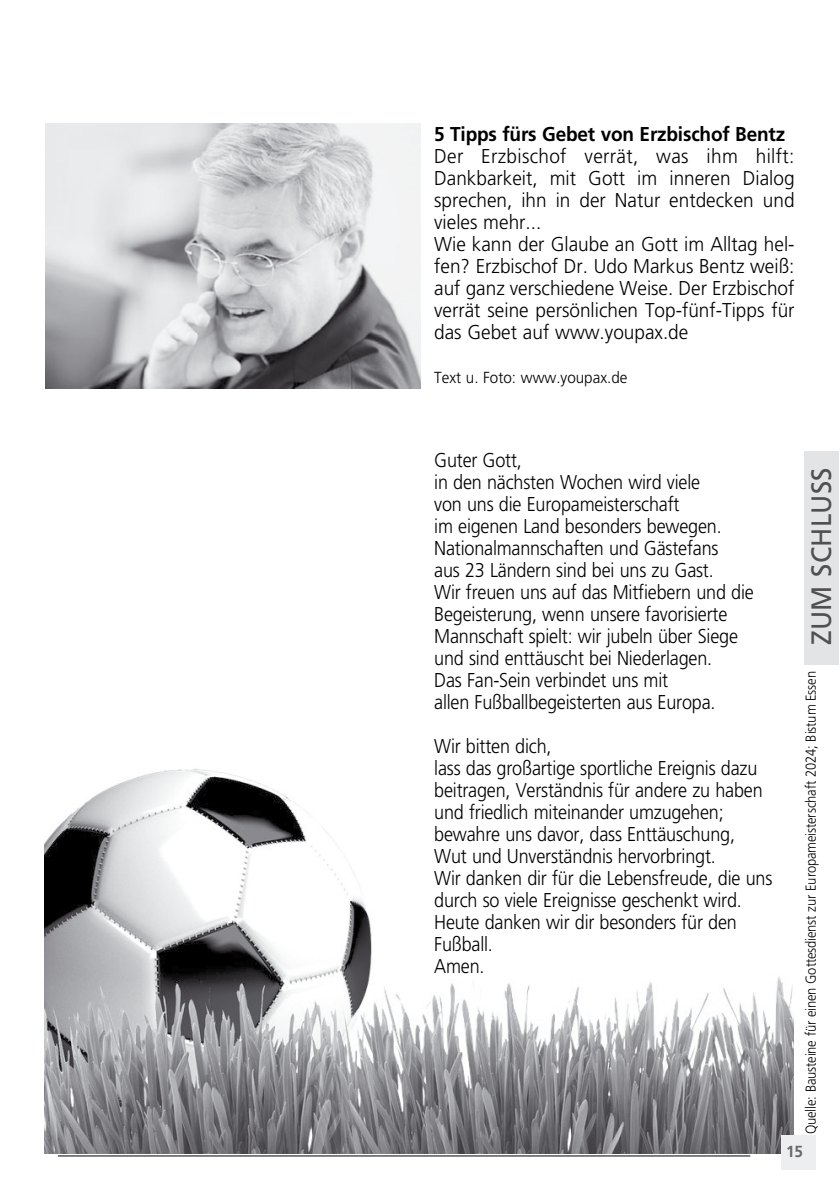
<style>
.page{position:relative;width:840px;height:1191px;background:#fff}
.page>*{position:absolute;margin:0;border:0;box-sizing:border-box;transform-origin:0 0}
.t1{font:28px "Frutiger";letter-spacing:.01em;color:#504f53;scale:.95 1}
.t2{font:300 20px/22px "Frutiger";letter-spacing:-.01em;color:#000;scale:.9 1}
.t3{font:300 20px/22px "Frutiger";letter-spacing:-.01em;color:#000;scale:.95 1}
.t4{font:700 20px "Frutiger";letter-spacing:-.01em;color:#000;scale:.95 1}
.t5{font:300 16px "Frutiger";color:#000;scale:.95 1}
.t6{font:700 16px "Frutiger";color:#68676c;scale:.95 1}
.t7{font:300 14.4px "Frutiger";letter-spacing:-.01em;color:#000;scale:.9 1}
</style>
<div class="page">
<img style="left:44px;top:769px;width:749px;height:384px">
<div style="left:781px;top:1135px;width:34px;height:34px;background:#edeeef"></div>
<hr style="left:58px;top:1155px;width:691px;height:1px;background:#000">
<div style="left:803px;top:451px;width:34px;height:213px;background:#e3e4e6"></div>
<img style="left:45px;top:123px;width:375px;height:266px">
<p class="t4" style="left:434px;top:122px;width:371px">5 Tipps fürs Gebet von Erzbischof Bentz</p>
<p class="t3" style="left:434px;top:145px;width:380px">Der Erzbischof verrät, was ihm hilft:<br>Dankbarkeit, mit Gott im inneren Dialog sprechen, ihn in der Natur entdecken und vieles mehr...<br>Wie kann der Glaube an Gott im Alltag hel&shy;fen? Erzbischof Dr. Udo Markus Bentz weiß: auf ganz verschiedene Weise. Der Erzbischof verrät seine persönlichen Top-fünf-Tipps für das Gebet auf www.youpax.de</p>
<p class="t5" style="left:434px;top:368px;width:205px">Text u. Foto: www.youpax.de</p>
<p class="t2" style="left:434px;top:448px;width:356px">Guter Gott,<br>in den nächsten Wochen wird viele<br>von uns die Europameisterschaft<br>im eigenen Land besonders bewegen.<br>Nationalmannschaften und Gästefans<br>aus 23 Ländern sind bei uns zu Gast.<br>Wir freuen uns auf das Mitfiebern und die Begeisterung, wenn unsere favorisierte Mannschaft spielt: wir jubeln über Siege und sind enttäuscht bei Niederlagen.<br>Das Fan-Sein verbindet uns mit<br>allen Fußballbegeisterten aus Europa.</p>
<p class="t2" style="left:434px;top:734px;width:377px">Wir bitten dich,<br>lass das großartige sportliche Ereignis dazu beitragen, Verständnis für andere zu haben und friedlich miteinander umzugehen; bewahre uns davor, dass Enttäuschung,<br>Wut und Unverständnis hervorbringt.<br>Wir danken dir für die Lebensfreude, die uns durch so viele Ereignisse geschenkt wird.<br>Heute danken wir dir besonders für den<br>Fußball.<br>Amen.</p>
<h1 class="t1" style="left:804px;top:645px;width:189px;rotate:-90deg">ZUM SCHLUSS</h1>
<p class="t7" style="left:802px;top:1134px;width:516px;rotate:-90deg">Quelle: Bausteine für einen Gottesdienst zur Europameisterschaft 2024; Bistum Essen</p>
<p class="t6" style="left:785px;top:1141px;width:19px">15</p>
</div>
